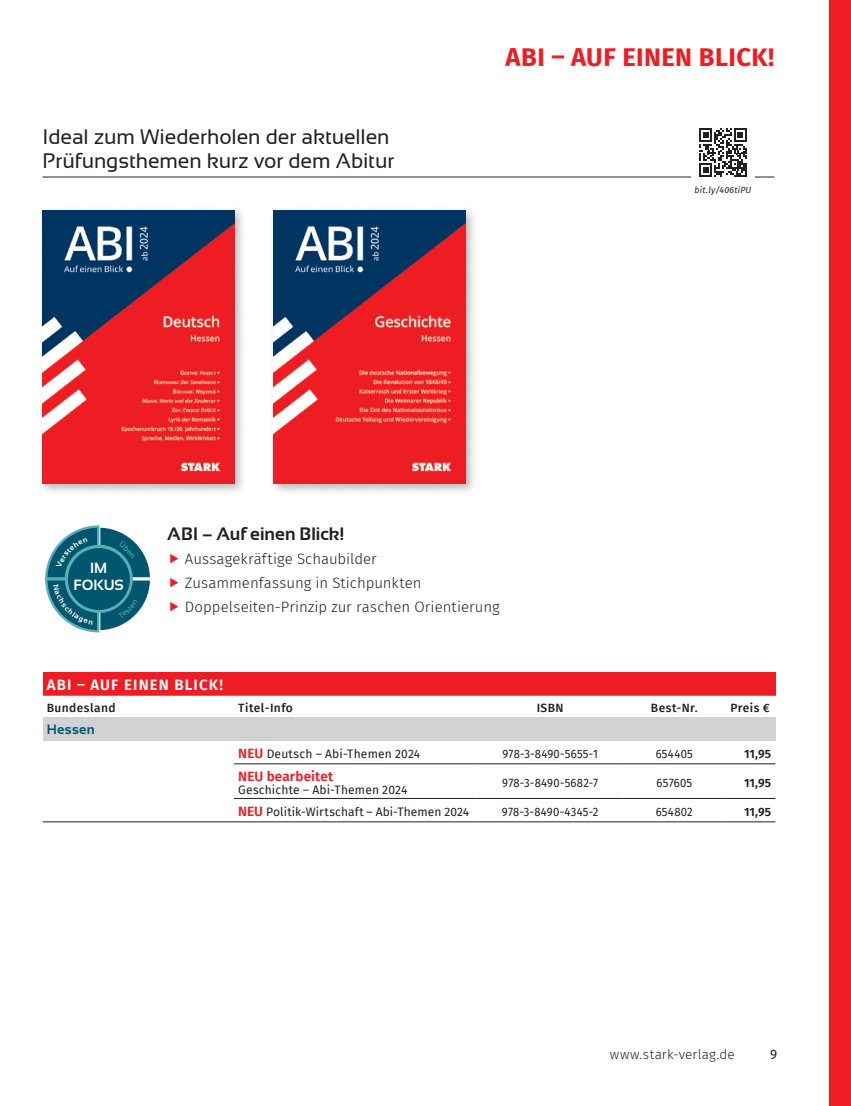
<style>
.page{position:relative;width:851px;height:1106px;background:#fff}
.page>*{position:absolute;margin:0;border:0;box-sizing:border-box;transform-origin:0 0}
.t1{font:700 25.5px "Fira Sans";letter-spacing:.015em;color:#ee1d23}
.t2{font:21px/24px "Sansation";letter-spacing:-.005em;color:#231f20}
.t3{font:700 18px "Sansation";color:#231f20}
.t4{font:300 15px/23.7px "Fira Sans";color:#231f20}
.t5{font:600 15px "Fira Sans";letter-spacing:.075em;color:#fff}
.t6{font:700 14.85px/16.4px "Sansation";letter-spacing:-.005em;color:#fff;text-align:center}
.t7{font:300 13.5px "Fira Sans";letter-spacing:.02em;color:#231f20}
.t8{font:600 13.5px "Fira Sans";letter-spacing:.01em;color:#ee1d23}
.t9{font:700 13.5px "Sansation";letter-spacing:.02em;color:#00576d}
.t10{font:13.5px "Fira Sans";color:#231f20}
.t11{font:12px "Fira Sans";letter-spacing:.015em;color:#231f20}
.t12{font:12px "Fira Sans";letter-spacing:.015em;color:#231f20;scale:.94 1}
.t13{font:500 12px "Fira Sans";letter-spacing:.035em;color:#231f20}
.t14{font:600 12px "Fira Sans";letter-spacing:.005em;color:#231f20}
.t15{font:italic 8.7px "Fira Sans";letter-spacing:.025em;color:#231f20}
.s1{font-weight:600;font-size:13.5px;color:#ee1d23}
</style>
<div class="page">
<div style="left:829px;top:0;width:21px;height:1106px;background:#ee1d23"></div>
<hr style="left:43px;top:177px;width:731px;height:1px;background:#231f20">
<div style="left:43px;top:672px;width:732px;height:23px;background:#ee1d23"></div>
<svg style="left:43px;top:695px;width:732px;height:1px"></svg>
<div style="left:43px;top:717px;width:732px;height:23px;background:#d1d2d4"></div>
<hr style="left:234px;top:763px;width:242px;height:1px;background:#231f20">
<hr style="left:476px;top:763px;width:147px;height:1px;background:#231f20">
<hr style="left:623px;top:763px;width:101px;height:1px;background:#231f20">
<hr style="left:724px;top:763px;width:51px;height:1px;background:#231f20">
<hr style="left:234px;top:798px;width:242px;height:1px;background:#231f20">
<hr style="left:476px;top:798px;width:147px;height:1px;background:#231f20">
<hr style="left:623px;top:798px;width:101px;height:1px;background:#231f20">
<hr style="left:724px;top:798px;width:51px;height:1px;background:#231f20">
<hr style="left:43px;top:821px;width:191px;height:1px;background:#231f20">
<hr style="left:234px;top:821px;width:242px;height:1px;background:#231f20">
<hr style="left:476px;top:821px;width:147px;height:1px;background:#231f20">
<hr style="left:623px;top:821px;width:101px;height:1px;background:#231f20">
<hr style="left:724px;top:821px;width:51px;height:1px;background:#231f20">
<div style="left:38px;top:205px;width:208px;height:291px;background:#231f20;opacity:.3"></div>
<img style="left:43px;top:210px;width:191px;height:274px">
<div style="left:268px;top:205px;width:209px;height:291px;background:#231f20;opacity:.3"></div>
<img style="left:273px;top:210px;width:192px;height:274px">
<div style="left:691px;top:121px;width:63px;height:63px;background:#fff"></div>
<svg style="left:699px;top:128px;width:48px;height:49px"></svg>
<svg style="left:45px;top:525px;width:105px;height:107px"></svg>
<h2 class="t2" style="left:43px;top:125px;width:353px">Ideal zum Wiederholen der aktuellen<br>Prüfungsthemen kurz vor dem Abitur</h2>
<h1 class="t1" style="left:505px;top:36px;width:270px">ABI – AUF EINEN BLICK!</h1>
<p class="t15" style="left:694px;top:183px;width:58px">bit.ly/406tiPU</p>
<p class="t6" style="left:74px;top:560px;width:52px">IM<br>FOKUS</p>
<p class="t3" style="left:167px;top:524px;width:179px">ABI – Auf einen Blick!</p>
<p class="t4" style="left:185px;top:547px;width:316px">Aussagekräftige Schaubilder<br>Zusammenfassung in Stichpunkten<br>Doppelseiten-Prinzip zur raschen Orientierung</p>
<p class="t5" style="left:47px;top:672px;width:178px">ABI – AUF EINEN BLICK!</p>
<p class="t13" style="left:47px;top:698px;width:70px">Bundesland</p>
<p class="t13" style="left:238px;top:698px;width:56px">Titel-Info</p>
<p class="t13" style="left:536px;top:698px;width:28px">ISBN</p>
<p class="t13" style="left:650px;top:698px;width:48px">Best-Nr.</p>
<p class="t13" style="left:730px;top:698px;width:41px">Preis €</p>
<p class="t9" style="left:47px;top:721px;width:49px">Hessen</p>
<p class="t11" style="left:238px;top:745px;width:183px"><span class="s1">NEU</span> Deutsch – Abi-Themen 2024</p>
<p class="t12" style="left:502px;top:744px;width:103px">978-3-8490-5655-1</p>
<p class="t12" style="left:655px;top:744px;width:41px">654405</p>
<p class="t14" style="left:744px;top:743px;width:29px">11,95</p>
<p class="t8" style="left:238px;top:765px;width:96px">NEU bearbeitet</p>
<p class="t11" style="left:238px;top:781px;width:171px">Geschichte – Abi-Themen 2024</p>
<p class="t12" style="left:502px;top:773px;width:103px">978-3-8490-5682-7</p>
<p class="t12" style="left:656px;top:773px;width:40px">657605</p>
<p class="t14" style="left:744px;top:772px;width:29px">11,95</p>
<p class="t11" style="left:238px;top:803px;width:232px"><span class="s1">NEU</span> Politik-Wirtschaft – Abi-Themen 2024</p>
<p class="t12" style="left:502px;top:802px;width:104px">978-3-8490-4345-2</p>
<p class="t12" style="left:655px;top:802px;width:41px">654802</p>
<p class="t14" style="left:744px;top:801px;width:29px">11,95</p>
<p class="t7" style="left:610px;top:1044px;width:126px">www.stark-verlag.de</p>
<p class="t10" style="left:770px;top:1044px;width:9px">9</p>
</div>
